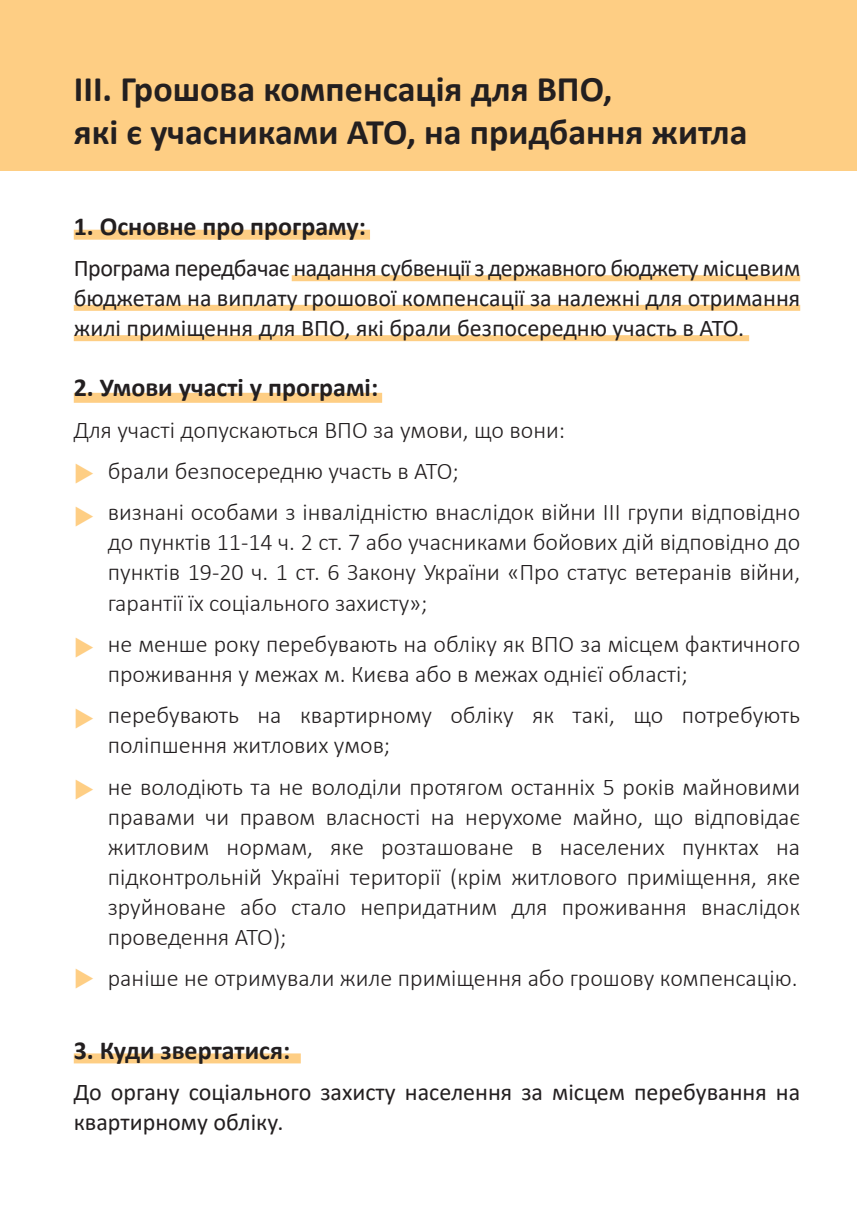
<style>
.page{position:relative;width:857px;height:1225px;background:#fff}
.page>*{position:absolute;margin:0;border:0;box-sizing:border-box;transform-origin:0 0}
.t1{font:700 36px "Calibri";color:#231f20}
.t2{font:700 26px "Calibri";color:#231f20}
.t3{font:300 24px/30px "Calibri";color:#231f20;text-align:justify}
.t4{font:24px/30px "Calibri";color:#231f20;text-align:justify}
</style>
<div class="page">
<div style="left:0;top:0;width:856px;height:170px;background:#fece84"></div>
<div style="left:291px;top:275px;width:508px;height:6px;background:#fece84"></div>
<div style="left:74px;top:305px;width:725px;height:6px;background:#fece84"></div>
<div style="left:74px;top:335px;width:674px;height:6px;background:#fece84"></div>
<div style="left:74px;top:230px;width:296px;height:10px;background:#fece84"></div>
<div style="left:74px;top:393px;width:308px;height:10px;background:#fece84"></div>
<div style="left:74px;top:1053px;width:226px;height:10px;background:#fece84"></div>
<p class="t1" style="left:74px;top:63px;width:540px">ІІІ. Грошова компенсація для ВПО,</p>
<p class="t1" style="left:74px;top:106px;width:675px">які є учасниками АТО, на придбання житла</p>
<p class="t2" style="left:74px;top:208px;width:294px">1. Основне про програму:</p>
<p class="t4" style="left:74px;top:253px;width:727px">Програма передбачає надання субвенції з державного бюджету місцевим бюджетам на виплату грошової компенсації за належні для отримання жилі приміщення для ВПО, які брали безпосередню участь в АТО.</p>
<p class="t2" style="left:74px;top:369px;width:306px">2. Умови участі у програмі:</p>
<p class="t3" style="left:74px;top:414px;width:492px">Для участі допускаються ВПО за умови, що вони:</p>
<p class="t3" style="left:108px;top:456px;width:352px">брали безпосередню участь в АТО;</p>
<p class="t3" style="left:108px;top:497px;width:693px">визнані особами з інвалідністю внаслідок війни III групи відповідно до пунктів 11-14 ч. 2 ст. 7 або учасниками бойових дій відповідно до пунктів 19-20 ч. 1 ст. 6 Закону України «Про статус ветеранів війни, гарантії їх соціального захисту»;</p>
<p class="t3" style="left:108px;top:628px;width:693px">не менше року перебувають на обліку як ВПО за місцем фактичного проживання у межах м. Києва або в межах однієї області;</p>
<p class="t3" style="left:108px;top:700px;width:693px">перебувають на квартирному обліку як такі, що потребують поліпшення житлових умов;</p>
<p class="t3" style="left:108px;top:771px;width:693px">не володіють та не володіли протягом останніх 5 років майновими правами чи правом власності на нерухоме майно, що відповідає житловим нормам, яке розташоване в населених пунктах на підконтрольній Україні території (крім житлового приміщення, яке зруйноване або стало непридатним для проживання внаслідок проведення АТО);</p>
<p class="t3" style="left:108px;top:962px;width:691px">раніше не отримували жиле приміщення або грошову компенсацію.</p>
<p class="t2" style="left:74px;top:1031px;width:218px">3. Куди звертатися:</p>
<p class="t4" style="left:74px;top:1076px;width:727px">До органу соціального захисту населення за місцем перебування на квартирному обліку.</p>
</div>
